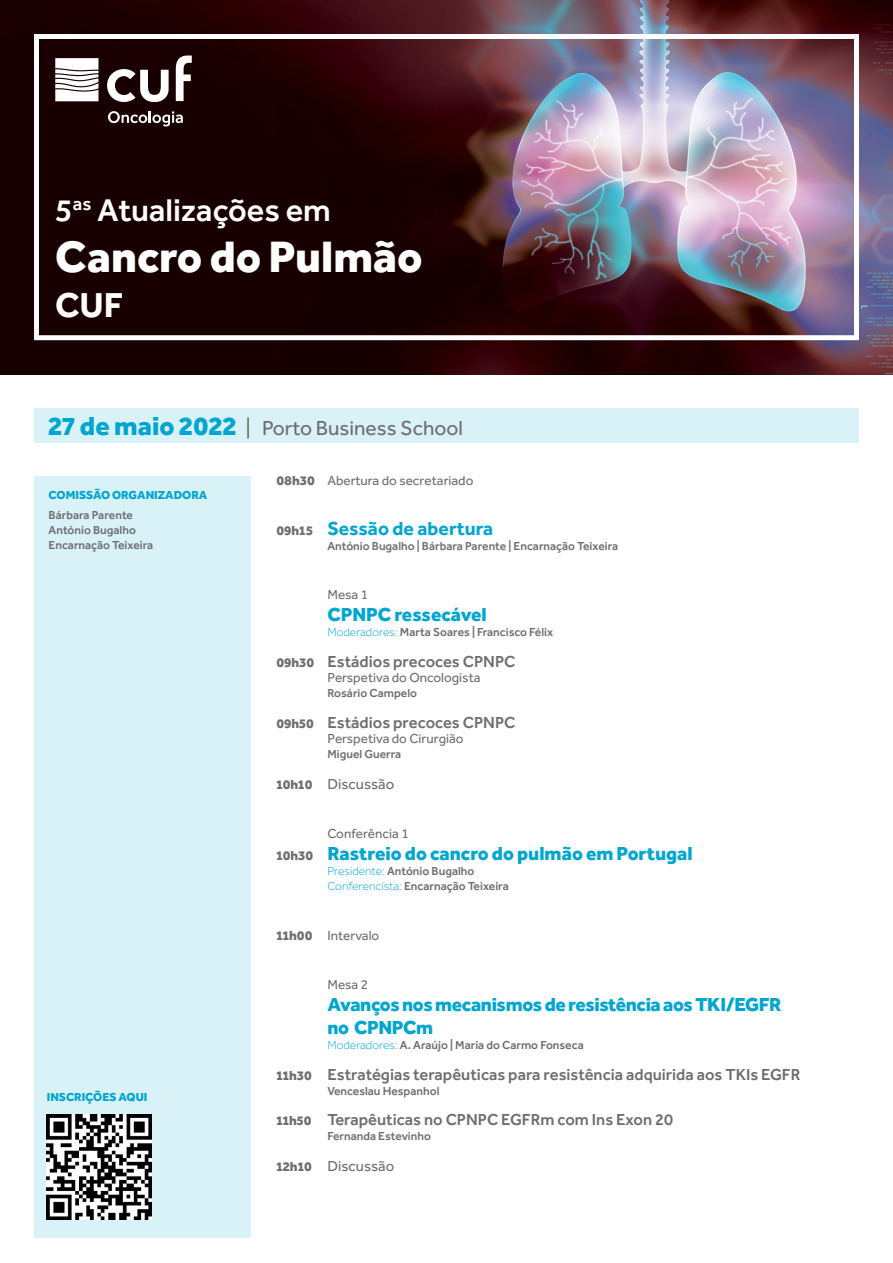
<style>
.page{position:relative;width:893px;height:1263px;background:#fff}
.page>*{position:absolute;margin:0;border:0;box-sizing:border-box;transform-origin:0 0}
.t1{font:800 45.45px "Effra";color:#fff}
.t2{font:700 35.7px "Effra";color:#fff}
.t3{font:500 32.55px "Effra";color:#fff}
.t4{font:21px "Effra";color:#6d6e71}
.t5{font:800 19.5px "Effra";color:#00a6ce}
.t6{font:800 19.5px/22.5px "Effra";letter-spacing:-.02em;color:#00a6ce}
.t7{font:700 19.5px "Effra";color:#00a6ce}
.t8{font:500 16.5px "Effra";color:#6d6e71}
.t9{font:15px "Effra";color:#6d6e71}
.t10{font:13.5px "Effra";color:#6d6e71}
.t11{font:500 12px/15px "Effra";color:#6d6e71}
.t12{font:800 12px "Effra";color:#00a6ce}
.s1{font-weight:800;font-size:27px;color:#00a6ce}
.s2{font-weight:800}
.s3{font-weight:800;font-size:13.5px;color:#6d6e71}
.s4{font-weight:300;color:#00a6ce}
.s5{font-weight:800;font-size:13.5px}
.s6{font-size:13.5px;color:#6d6e71}
</style>
<div class="page">
<img style="left:0;top:0;width:893px;height:374px">
<div style="left:34px;top:408px;width:825px;height:34px;background:#d9f2f8"></div>
<div style="left:34px;top:476px;width:217px;height:761px;background:#d9f2f8"></div>
<img style="left:47px;top:1114px;width:105px;height:105px">
<div style="left:34px;top:34px;width:825px;height:306px;border:5px solid #fff"></div>
<svg style="left:55px;top:58px;width:43px;height:43px"></svg>
<svg style="left:176px;top:56px;width:16px;height:45px"></svg>
<svg style="left:107px;top:69px;width:62px;height:33px"></svg>
<svg style="left:108px;top:111px;width:75px;height:15px"></svg>
<h3 class="t3" style="left:55px;top:191px;width:277px">5<sup>as</sup> Atualizações em</h3>
<h1 class="t1" style="left:55px;top:228px;width:369px">Cancro do Pulmão</h1>
<h2 class="t2" style="left:55px;top:283px;width:69px">CUF</h2>
<h3 class="t4" style="left:48px;top:415px;width:416px"><span class="s1">27 de maio 2022</span> | Porto Business School</h3>
<p class="t12" style="left:49px;top:487px;width:160px">COMISSÃO ORGANIZADORA</p>
<p class="t11" style="left:49px;top:508px;width:106px">Bárbara Parente<br>António Bugalho<br>Encarnação Teixeira</p>
<p class="t12" style="left:47px;top:1090px;width:102px">INSCRIÇÕES AQUI</p>
<p class="t10" style="left:276px;top:473px;width:199px"><span class="s2">08h30</span> Abertura do secretariado</p>
<h3 class="t7" style="left:276px;top:516px;width:218px"><span class="s3">09h15</span> Sessão de abertura</h3>
<p class="t11" style="left:327px;top:538px;width:292px">António Bugalho | Bárbara Parente | Encarnação Teixeira</p>
<p class="t10" style="left:327px;top:586px;width:42px">Mesa 1</p>
<h3 class="t5" style="left:327px;top:603px;width:161px">CPNPC ressecável</h3>
<p class="t11" style="left:327px;top:625px;width:227px"><span class="s4">Moderadores:</span> Marta Soares | Francisco Félix</p>
<h3 class="t8" style="left:276px;top:652px;width:241px"><span class="s5">09h30</span> Estádios precoces CPNPC</h3>
<p class="t10" style="left:327px;top:670px;width:155px">Perspetiva do Oncologista</p>
<p class="t11" style="left:327px;top:685px;width:91px">Rosário Campelo</p>
<h3 class="t8" style="left:276px;top:712px;width:241px"><span class="s5">09h50</span> Estádios precoces CPNPC</h3>
<p class="t10" style="left:327px;top:730px;width:138px">Perspetiva do Cirurgião</p>
<p class="t11" style="left:327px;top:746px;width:75px">Miguel Guerra</p>
<p class="t9" style="left:276px;top:775px;width:119px"><span class="s5">10h10</span> Discussão</p>
<p class="t10" style="left:327px;top:825px;width:83px">Conferência 1</p>
<h3 class="t5" style="left:276px;top:842px;width:418px"><span class="s6">10h30</span> Rastreio do cancro do pulmão em Portugal</h3>
<p class="t11" style="left:327px;top:864px;width:183px"><span class="s4">Presidente:</span> António Bugalho<br><span class="s4">Conferencista:</span> Encarnação Teixeira</p>
<p class="t10" style="left:276px;top:927px;width:104px"><span class="s2">11h00</span> Intervalo</p>
<p class="t10" style="left:327px;top:976px;width:42px">Mesa 2</p>
<h3 class="t6" style="left:327px;top:993px;width:455px">Avanços nos mecanismos de resistência aos TKI/EGFR no CPNPCm</h3>
<p class="t11" style="left:327px;top:1037px;width:258px"><span class="s4">Moderadores:</span> A. Araújo | Maria do Carmo Fonseca</p>
<h3 class="t8" style="left:276px;top:1064px;width:525px"><span class="s5">11h30</span> Estratégias terapêuticas para resistência adquirida aos TKIs EGFR</h3>
<p class="t11" style="left:327px;top:1083px;width:114px">Venceslau Hespanhol</p>
<h3 class="t8" style="left:276px;top:1110px;width:398px"><span class="s5">11h50</span> Terapêuticas no CPNPC EGFRm com Ins Exon 20</h3>
<p class="t11" style="left:327px;top:1129px;width:105px">Fernanda Estevinho</p>
<p class="t9" style="left:276px;top:1157px;width:119px"><span class="s5">12h10</span> Discussão</p>
</div>
